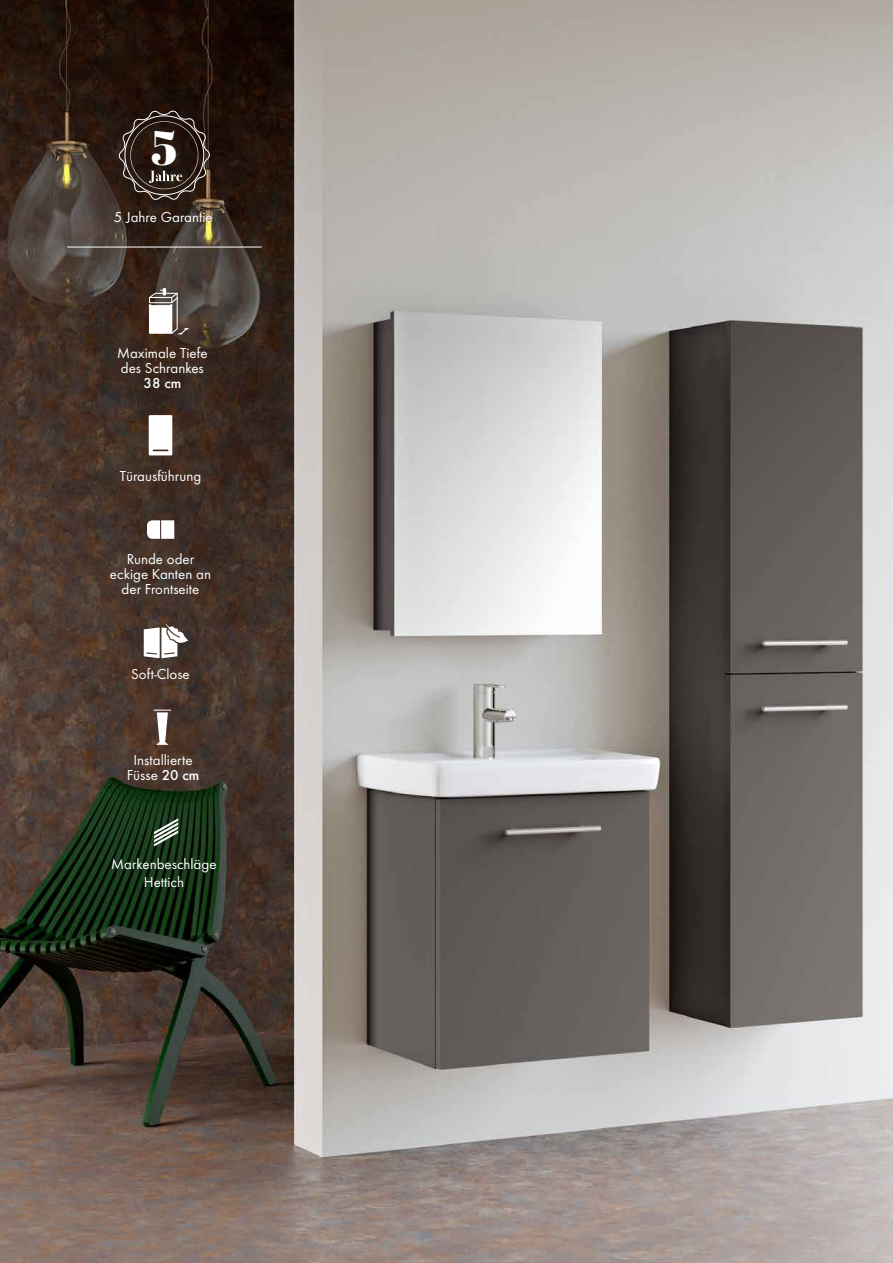
<style>
.page{position:relative;width:893px;height:1263px;background:#fff}
.page>*{position:absolute;margin:0;border:0;box-sizing:border-box;transform-origin:0 0}
.t1{font:48.75px "Abril Fatface";color:#fff}
.t2{font:15px/15px "Futura TOT";color:#fff;text-align:center}
.t3{font:500 15px "Futura TOT";color:#fff}
.s1{font-weight:500}
</style>
<div class="page">
<img style="left:0;top:0;width:893px;height:1263px">
<hr style="left:67px;top:247px;width:195px;height:1px;background:#fff">
<svg style="left:117px;top:109px;width:95px;height:93px;background:#3a2c24"></svg>
<svg style="left:144px;top:623px;width:44px;height:35px"></svg>
<svg style="left:148px;top:288px;width:41px;height:47px"></svg>
<svg style="left:154px;top:710px;width:17px;height:35px"></svg>
<svg style="left:149px;top:415px;width:23px;height:40px"></svg>
<svg style="left:147px;top:520px;width:27px;height:19px"></svg>
<svg style="left:154px;top:818px;width:24px;height:28px"></svg>
<h1 class="t1" style="left:151px;top:113px;width:28px">5</h1>
<p class="t2" style="left:114px;top:209px;width:100px">5 Jahre Garantie</p>
<p class="t2" style="left:117px;top:345px;width:92px;text-align:left">Maximale Tiefe des Schrankes</p>
<p class="t3" style="left:144px;top:374px;width:39px">38 cm</p>
<p class="t2" style="left:120px;top:468px;width:83px">Türausführung</p>
<p class="t2" style="left:110px;top:551px;width:103px">Runde oder eckige Kanten an der Frontseite</p>
<p class="t2" style="left:131px;top:666px;width:60px">Soft-Close</p>
<p class="t2" style="left:127px;top:752px;width:74px">Installierte<br>Füsse <span class="s1">20 cm</span></p>
<p class="t2" style="left:111px;top:855px;width:107px;line-height:18px">Markenbeschläge<br>Hettich</p>
</div>
